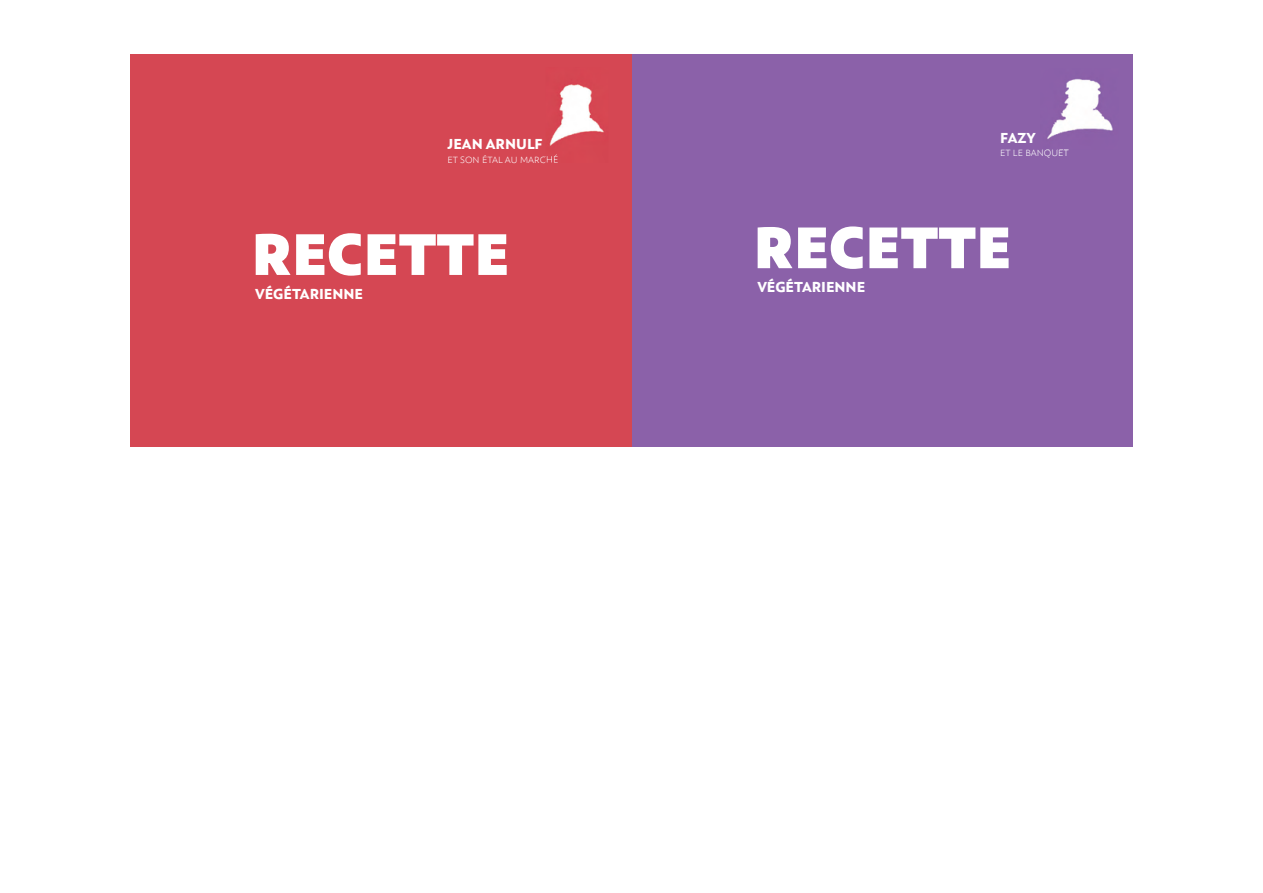
<style>
.page{position:relative;width:1263px;height:893px;background:#fff}
.page>*{position:absolute;margin:0;border:0;box-sizing:border-box;transform-origin:0 0}
.t1{font:900 67.5px "Rawson";color:#fff}
.t2{font:800 16.5px "Rawson";color:#fff}
.t3{font:300 10.5px "Rawson";color:#fff}
</style>
<div class="page">
<div style="left:631px;top:54px;width:502px;height:392px;background:#8b61a9"></div>
<img style="left:1047px;top:78px;width:66px;height:72px">
<svg style="left:1042px;top:149px;width:26px;height:1px"></svg>
<div style="left:130px;top:54px;width:501px;height:392px;background:#d54753"></div>
<img style="left:549px;top:83px;width:55px;height:63px">
<svg style="left:546px;top:154px;width:12px;height:9px"></svg>
<p class="t2" style="left:448px;top:135px;width:97px">JEAN ARNULF</p>
<p class="t3" style="left:448px;top:154px;width:112px">ET SON ÉTAL AU MARCHÉ</p>
<h1 class="t1" style="left:252px;top:214px;width:259px">RECETTE</h1>
<p class="t2" style="left:255px;top:284px;width:109px">VÉGÉTARIENNE</p>
<p class="t2" style="left:1000px;top:128px;width:37px">FAZY</p>
<p class="t3" style="left:1000px;top:147px;width:70px">ET LE BANQUET</p>
<h1 class="t1" style="left:753px;top:207px;width:259px">RECETTE</h1>
<p class="t2" style="left:757px;top:277px;width:109px">VÉGÉTARIENNE</p>
</div>
